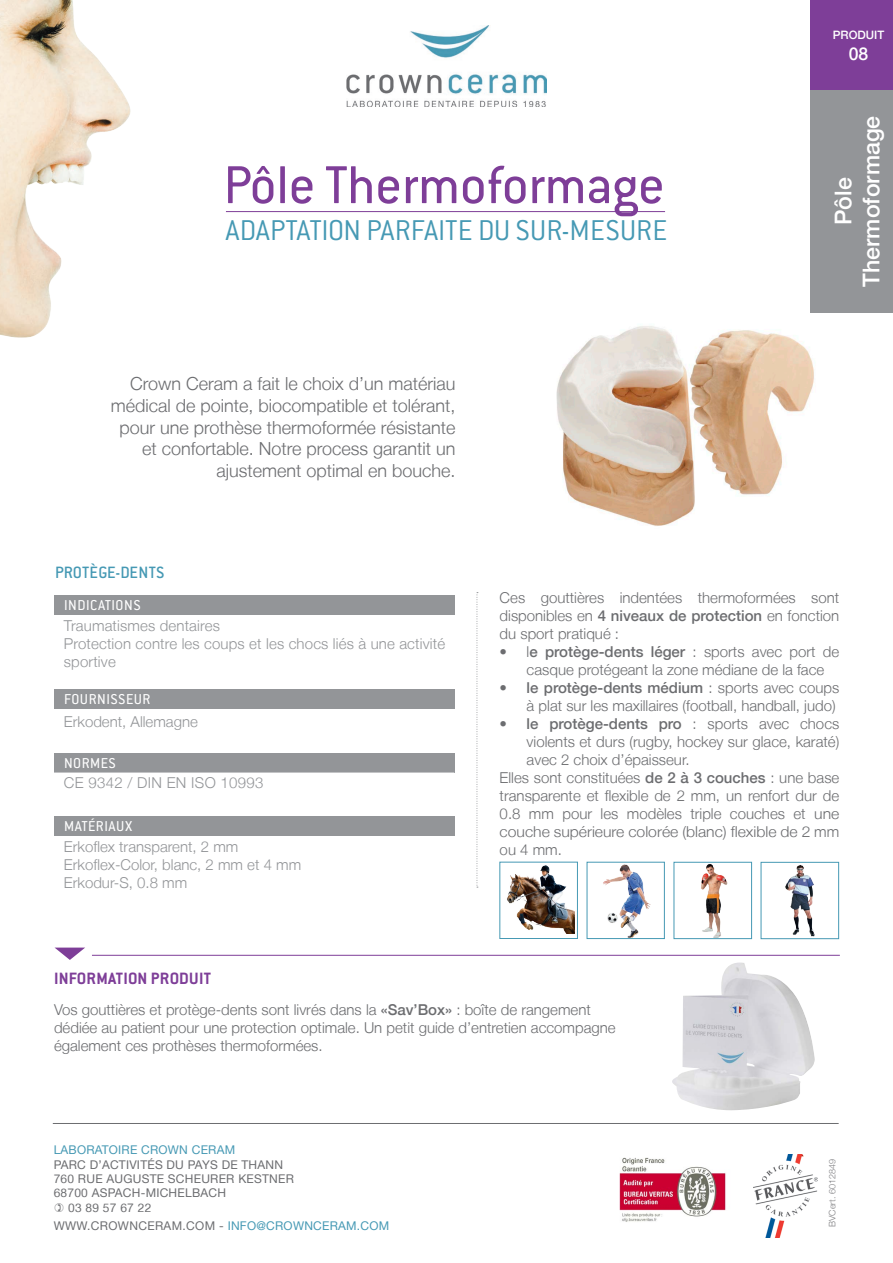
<style>
.page{position:relative;width:893px;height:1263px;background:#fff}
.page>*{position:absolute;margin:0;border:0;box-sizing:border-box;transform-origin:0 0}
.t1{font:58.5px "Conduit ITC";color:#7e3e98}
.TXT_courant_-justifC{font:31.5px "Conduit ITC Light";letter-spacing:.005em;color:#4699b4}
.t2{font:27px "Conduit ITC";color:#fff}
.t3{font:500 23.1px "Helvetica Neue LT";color:#fff}
.t4{font:300 18px/21.6px "Helvetica Neue LT";color:#6c6d70;text-align:right}
.t5{font:700 18px "Conduit ITC";letter-spacing:.015em;color:#7e3e98}
.t6{font:18px "Conduit ITC Medium";letter-spacing:.01em;color:#4699b4}
.t7{font:500 17.55px "Helvetica Neue LT";color:#fff}
.TITRE_TAB_blanc{font:15.75px "Conduit ITC";letter-spacing:.035em;color:#fff}
.t8{font:300 15px/18px "Helvetica Neue LT";color:#6c6d70;text-align:justify}
.TXT_TAB{font:300 15px/18px "Helvetica Neue LT";letter-spacing:.01em;color:#939598}
.TITRE_TAB_blanc-2{font:300 15px "Helvetica Neue LT";letter-spacing:.02em;color:#939598}
.t9{font:12px/14.4px "Helvetica Neue LT";letter-spacing:.02em;color:#6c6d70}
.t10{font:500 11.55px "Helvetica Neue LT";color:#fff}
.taquet{font:300 9px "Helvetica Neue LT";color:#808083}
.s1{font-size:19.5px}
.s2{font-weight:500}
.s3{color:#4699b4}
</style>
<div class="page">
<img style="left:0;top:0;width:131px;height:338px">
<hr style="left:226px;top:211px;width:439px;height:1px;background:#7e3e98">
<img style="left:347px;top:26px;width:200px;height:80px">
<div style="left:810px;top:0;width:83px;height:89px;background:#7e3e98"></div>
<div style="left:810px;top:90px;width:83px;height:222px;background:#939598"></div>
<svg style="left:477px;top:592px;width:1px;height:296px"></svg>
<div style="left:54px;top:595px;width:400px;height:20px;background:#939598"></div>
<div style="left:54px;top:689px;width:400px;height:20px;background:#939598"></div>
<div style="left:54px;top:753px;width:400px;height:19px;background:#939598"></div>
<svg style="left:54px;top:772px;width:400px;height:1px"></svg>
<div style="left:54px;top:816px;width:400px;height:20px;background:#939598"></div>
<img style="left:556px;top:326px;width:258px;height:200px">
<img style="left:672px;top:962px;width:143px;height:148px">
<hr style="left:92px;top:955px;width:748px;height:1px;background:#7e3e98">
<svg style="left:55px;top:947px;width:30px;height:13px"></svg>
<img style="left:619px;top:1157px;width:107px;height:65px">
<hr style="left:53px;top:1123px;width:786px;height:1px;background:#6c6d70">
<img style="left:753px;top:1155px;width:64px;height:83px">
<img style="left:603px;top:864px;width:48px;height:73px">
<div style="left:587px;top:862px;width:78px;height:77px;border:1px solid #4699b4"></div>
<img style="left:701px;top:864px;width:27px;height:73px">
<div style="left:674px;top:862px;width:78px;height:77px;border:1px solid #4699b4"></div>
<img style="left:785px;top:865px;width:30px;height:72px">
<div style="left:761px;top:862px;width:78px;height:77px;border:1px solid #4699b4"></div>
<img style="left:507px;top:865px;width:67px;height:68px">
<div style="left:500px;top:862px;width:78px;height:77px;border:1px solid #4699b4"></div>
<p class="t1" style="left:224px;top:149px;width:443px">Pôle Thermoformage</p>
<p class="TXT_courant_-justifC" style="left:225px;top:211px;width:443px">ADAPTATION PARFAITE DU SUR-MESURE</p>
<p class="t4" style="left:111px;top:373px;width:346px">Crown Ceram a fait le choix d’un matériau médical de pointe, biocompatible et tolérant, pour une prothèse thermoformée résistante et confortable. Notre process garantit un ajustement optimal en bouche.</p>
<p class="t6" style="left:55px;top:561px;width:111px">PROTÈGE-DENTS</p>
<p class="t10" style="left:833px;top:28px;width:53px">PRODUIT</p>
<p class="t7" style="left:849px;top:43px;width:21px">08</p>
<p class="t3" style="left:857px;top:287px;width:172px;rotate:-90deg">Thermoformage</p>
<p class="t2" style="left:834px;top:230px;width:70px;rotate:-91deg">E m. ax<span class="s1">®</span></p>
<p class="t3" style="left:830px;top:225px;width:49px;rotate:-90deg">Pôle</p>
<p class="TITRE_TAB_blanc" style="left:64px;top:595px;width:78px">INDICATIONS</p>
<p class="TXT_TAB" style="left:64px;top:616px;width:157px">Traumatismes dentaires</p>
<p class="TXT_TAB" style="left:64px;top:634px;width:383px">Protection contre les coups et les chocs liés à une activité sportive</p>
<p class="TITRE_TAB_blanc" style="left:64px;top:690px;width:88px">FOURNISSEUR</p>
<p class="TXT_TAB" style="left:64px;top:712px;width:135px">Erkodent, Allemagne</p>
<p class="TITRE_TAB_blanc" style="left:64px;top:753px;width:54px">NORMES</p>
<p class="TITRE_TAB_blanc-2" style="left:64px;top:774px;width:201px">CE 9342 / DIN EN ISO 10993</p>
<p class="TITRE_TAB_blanc" style="left:64px;top:817px;width:70px">MATÉRIAUX</p>
<p class="TXT_TAB" style="left:64px;top:837px;width:176px">Erkoflex transparent, 2 mm</p>
<p class="TXT_TAB" style="left:64px;top:855px;width:239px">Erkoflex-Color, blanc, 2 mm et 4 mm</p>
<p class="TXT_TAB" style="left:64px;top:873px;width:125px">Erkodur-S, 0.8 mm</p>
<p class="t8" style="left:500px;top:588px;width:341px">Ces gouttières indentées thermoformées sont disponibles en <span class="s2">4 niveaux de protection</span> en fonction du sport pratiqué :</p>
<p class="t8" style="left:527px;top:642px;width:314px;text-indent:-27px">• l<span class="s2">e protège-dents léger</span> : sports avec port de casque protégeant la zone médiane de la face</p>
<p class="t8" style="left:500px;top:678px;width:341px;text-align:right"><span class="s2">• le protège-dents médium</span> : sports avec coups à plat sur les maxillaires (football, handball, judo)</p>
<p class="t8" style="left:527px;top:714px;width:314px;text-indent:-27px"><span class="s2">• le protège-dents pro</span> : sports avec chocs violents et durs (rugby, hockey sur glace, karaté) avec 2 choix d’épaisseur.</p>
<p class="t8" style="left:500px;top:768px;width:341px">Elles sont constituées <span class="s2">de 2 à 3 couches</span> : une base transparente et flexible de 2 mm, un renfort dur de 0.8 mm pour les modèles triple couches et une couche supérieure colorée (blanc) flexible de 2 mm ou 4 mm.</p>
<p class="t5" style="left:54px;top:968px;width:158px">INFORMATION PRODUIT</p>
<p class="t8" style="left:54px;top:1000px;width:563px;text-align:left">Vos gouttières et protège-dents sont livrés dans la <span class="s2">«Sav’Box»</span> : boîte de rangement dédiée au patient pour une protection optimale. Un petit guide d’entretien accompagne également ces prothèses thermoformées.</p>
<p class="t9" style="left:54px;top:1142px;width:231px"><span class="s3">LABORATOIRE CROWN CERAM<br></span>PARC D’ACTIVITÉS DU PAYS DE THANN</p>
<p class="t9" style="left:54px;top:1171px;width:242px">760 RUE AUGUSTE SCHEURER KESTNER</p>
<p class="t9" style="left:54px;top:1186px;width:174px">68700 ASPACH-MICHELBACH</p>
<p class="t9" style="left:68px;top:1200px;width:85px">03 89 57 67 22</p>
<p class="t9" style="left:54px;top:1219px;width:337px">WWW.CROWNCERAM.COM - <span class="s3">INFO@CROWNCERAM.COM</span></p>
<p class="taquet" style="left:827px;top:1227px;width:69px;rotate:-90deg">BVCert. 6012849</p>
</div>
